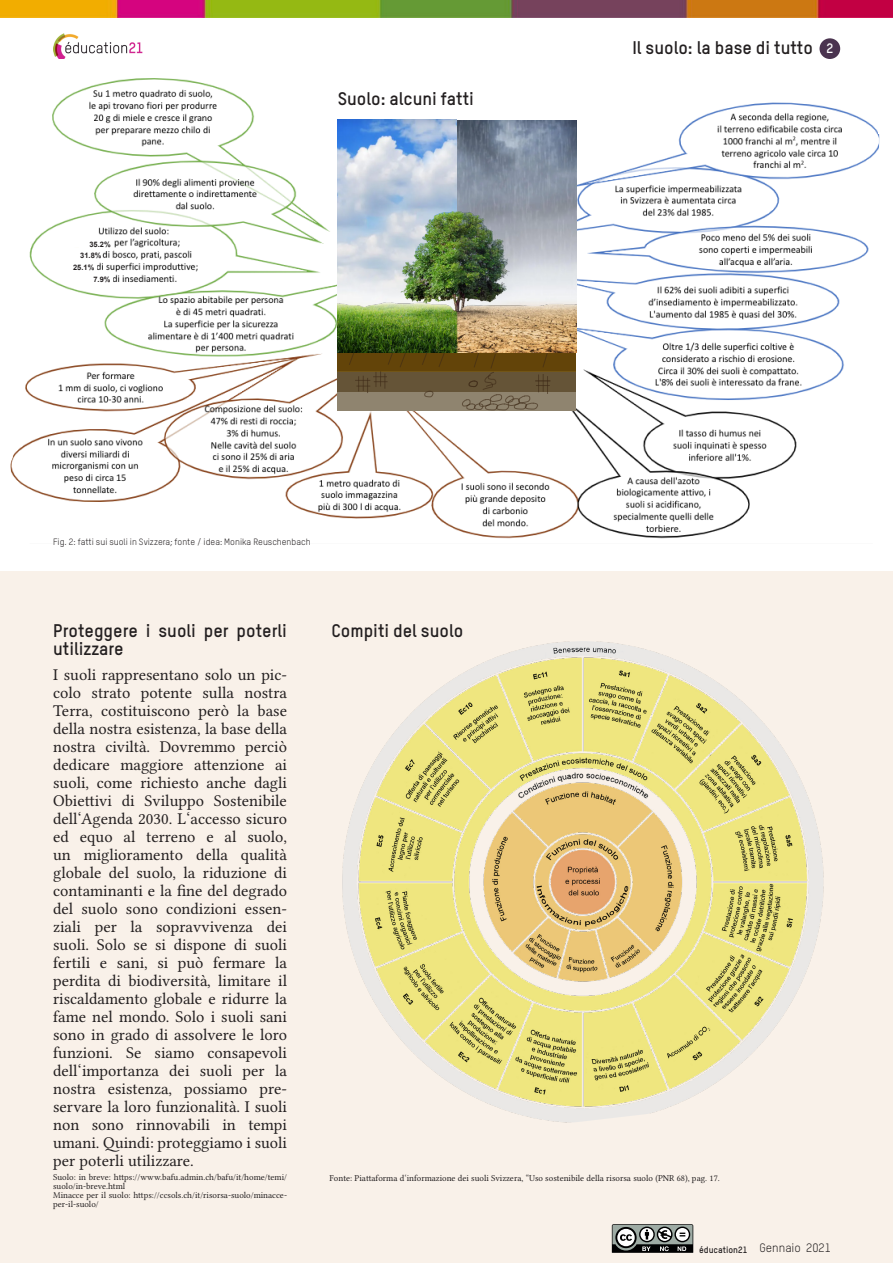
<style>
.page{position:relative;width:893px;height:1263px;background:#fff}
.page>*{position:absolute;margin:0;border:0;box-sizing:border-box;transform-origin:0 0}
.t1{font:700 18px/18px "TSTARPRO";color:#231f20}
.t2{font:16.5px/18px "Lin Libertine O";color:#231f20;text-align:justify}
.t3{font:12px "TSTARPRO";color:#231f20}
.t4{font:9px/9px "Lin Libertine O";color:#231f20}
.t5{font:9px "TSTARPRO";color:#231f20}
.t6{font:700 9px "TSTARPRO";color:#231f20}
.t7{font:700 7.5px "Arial";color:#231f20}
.s1{font-size:13.5px;color:#fff}
</style>
<div class="page">
<div style="left:0;top:572px;width:893px;height:691px;background:#f9f1e9"></div>
<div style="left:819px;top:38px;width:21px;height:21px;background:#4b3450;border-radius:50%"></div>
<img style="left:53px;top:33px;width:89px;height:26px">
<img style="left:0;top:0;width:893px;height:17px">
<svg style="left:612px;top:1224px;width:81px;height:29px;background:#6f7371"></svg>
<img style="left:342px;top:641px;width:482px;height:482px">
<img style="left:32px;top:78px;width:841px;height:461px">
<svg style="left:873px;top:126px;width:7px;height:30px"></svg>
<svg style="left:10px;top:245px;width:22px;height:246px"></svg>
<div style="left:260px;top:99px;width:381px;height:42px;background:#fff"></div>
<div style="left:878px;top:109px;width:15px;height:25px;background:#fff"></div>
<div style="left:58px;top:261px;width:38px;height:14px;background:#fff"></div>
<div style="left:67px;top:248px;width:25px;height:11px;background:#fff"></div>
<div style="left:88px;top:271px;width:25px;height:17px;background:#fff"></div>
<div style="left:80px;top:236px;width:33px;height:15px;background:#fff"></div>
<div style="left:73px;top:265px;width:24px;height:8px;background:#fff"></div>
<div style="left:63px;top:249px;width:39px;height:13px;background:#fff"></div>
<img style="left:338px;top:120px;width:238px;height:87px">
<img style="left:309px;top:181px;width:245px;height:166px">
<div style="left:337px;top:371px;width:239px;height:21px;background:#655437"></div>
<div style="left:337px;top:392px;width:239px;height:18px;background:#8f846f"></div>
<div style="left:337px;top:353px;width:239px;height:18px;background:#634409"></div>
<svg style="left:422px;top:353px;width:5px;height:12px"></svg>
<svg style="left:439px;top:353px;width:6px;height:14px"></svg>
<svg style="left:424px;top:391px;width:10px;height:7px"></svg>
<svg style="left:461px;top:353px;width:89px;height:58px"></svg>
<svg style="left:348px;top:353px;width:58px;height:40px"></svg>
<img style="left:337px;top:207px;width:239px;height:146px">
<p class="t7" style="left:89px;top:239px;width:23px">35.2%</p>
<p class="t7" style="left:93px;top:275px;width:19px">7.9%</p>
<p class="t7" style="left:80px;top:250px;width:23px">31.8%</p>
<p class="t7" style="left:73px;top:263px;width:23px">25.1%</p>
<p class="t1" style="left:338px;top:89px;width:138px">Suolo: alcuni fatti</p>
<p class="t1" style="left:632px;top:38px;width:202px">Il suolo: la base di tutto <span class="s1">2</span></p>
<p class="t5" style="left:53px;top:536px;width:259px">Fig. 2: fatti sui suoli in Svizzera; fonte / idea: Monika Reuschenbach</p>
<p class="t1" style="left:53px;top:621px;width:235px">Proteggere i suoli per poterli utilizzare</p>
<p class="t2" style="left:53px;top:664px;width:235px">I suoli rappresentano solo un pic&shy;colo strato potente sulla nostra Terra, costituiscono però la base della nostra esistenza, la base della nostra civiltà. Dovremmo perciò dedicare maggiore attenzione ai suoli, come richiesto anche dagli Obiettivi di Sviluppo Sostenibile dell‘Agenda 2030. L‘accesso sicuro ed equo al terreno e al suolo, un miglioramento della qualità globale del suolo, la riduzione di contaminanti e la fine del degrado del suolo sono condizioni essen&shy;ziali per la sopravvivenza dei suoli. Solo se si dispone di suoli fertili e sani, si può fermare la perdita di biodiversità, limitare il riscaldamento globale e ridurre la fame nel mondo. Solo i suoli sani sono in grado di assolvere le loro funzioni. Se siamo consapevoli dell‘importanza dei suoli per la nostra esistenza, possiamo pre&shy;servare la loro funzionalità. I suoli non sono rinnovabili in tempi umani. Quindi: proteggiamo i suoli per poterli utilizzare.</p>
<p class="t4" style="left:53px;top:1171px;width:235px">Suolo: in breve: https://www.bafu.admin.ch/bafu/it/home/temi/ suolo/in-breve.html</p>
<p class="t4" style="left:53px;top:1189px;width:235px">Minacce per il suolo: https://ccsols.ch/it/risorsa-suolo/minacce&shy;per-il-suolo/</p>
<p class="t1" style="left:331px;top:621px;width:133px">Compiti del suolo</p>
<p class="t4" style="left:330px;top:1172px;width:392px">Fonte: Piattaforma d‘informazione dei suoli Svizzera, “Uso sostenibile della risorsa suolo (PNR 68), pag. 17.</p>
<p class="t6" style="left:699px;top:1244px;width:50px">éducation21</p>
<p class="t3" style="left:759px;top:1240px;width:73px">Gennaio 2021</p>
</div>
